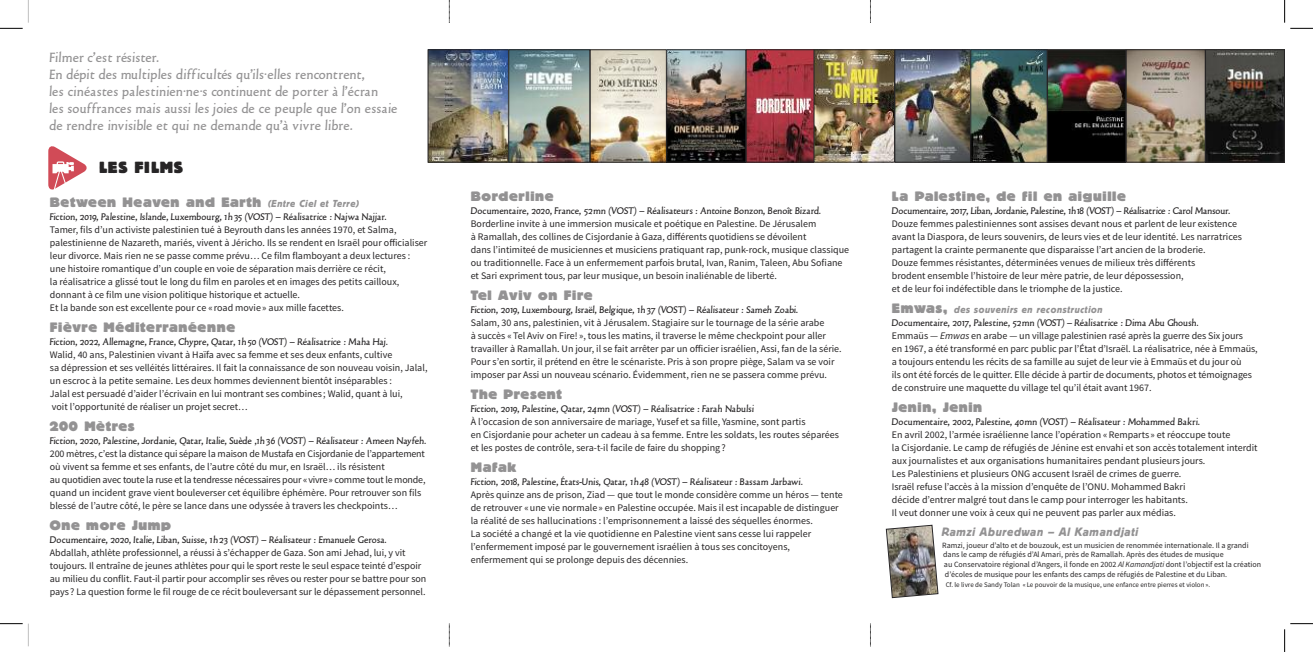
<style>
.page{position:relative;width:1313px;height:652px;background:#fff}
.page>*{position:absolute;margin:0;border:0;box-sizing:border-box;transform-origin:0 0}
.t1{font:800 16px "Block Berthold BQ";letter-spacing:.045em;color:#272526}
.t2{font:14px/17px "Old Typefaces";letter-spacing:.03em;color:#939293}
.t3{font:800 13.5px "Block Berthold BQ";letter-spacing:.05em;color:#939293}
.t4{font:italic 12px "Block Berthold BQ";letter-spacing:.05em;color:#939293}
.t5{font:10px/13px "Source Sans Pro";color:#272526}
.t6{font:10px "Old Typefaces";letter-spacing:.01em;color:#272526}
.t7{font:italic 10px "Block Berthold BQ";letter-spacing:.05em;color:#939293}
.t8{font:8px/9.6px "Source Sans Pro";color:#272526}
.t9{font:7px "Source Sans Pro";color:#272526}
.s1{font-weight:400;font-style:italic;font-size:10px}
.s2{font-weight:800;font-style:normal;font-size:13.5px}
.s3{font-style:italic}
</style>
<div class="page">
<svg style="left:48px;top:146px;width:39px;height:44px"></svg>
<img style="left:430px;top:52px;width:384px;height:108px">
<div style="left:428px;top:50px;width:80px;height:112px;border:1px solid #272526"></div>
<div style="left:746px;top:50px;width:75px;height:112px;border:1px solid #272526"></div>
<div style="left:590px;top:50px;width:76px;height:112px;border:1px solid #272526"></div>
<div style="left:508px;top:50px;width:82px;height:112px;border:1px solid #272526"></div>
<img style="left:816px;top:52px;width:466px;height:108px">
<div style="left:894px;top:50px;width:76px;height:112px;border:1px solid #272526"></div>
<div style="left:666px;top:50px;width:80px;height:112px;border:1px solid #272526"></div>
<div style="left:814px;top:50px;width:80px;height:112px;border:1px solid #272526"></div>
<div style="left:1047px;top:50px;width:79px;height:112px;border:1px solid #272526"></div>
<div style="left:1126px;top:50px;width:79px;height:112px;border:1px solid #272526"></div>
<div style="left:1205px;top:50px;width:79px;height:112px;border:1px solid #272526"></div>
<div style="left:970px;top:50px;width:77px;height:112px;border:1px solid #272526"></div>
<svg style="left:449px;top:0;width:1px;height:23px"></svg>
<svg style="left:870px;top:0;width:1px;height:23px"></svg>
<svg style="left:449px;top:624px;width:1px;height:23px"></svg>
<svg style="left:870px;top:624px;width:1px;height:23px"></svg>
<svg style="left:0;top:0;width:29px;height:29px"></svg>
<svg style="left:0;top:623px;width:29px;height:23px"></svg>
<svg style="left:1284px;top:0;width:28px;height:29px"></svg>
<svg style="left:1284px;top:623px;width:28px;height:29px"></svg>
<img style="left:886px;top:525px;width:52px;height:73px">
<p class="t2" style="left:50px;top:49px;width:349px">Filmer c’est résister.<br>En dépit des multiples difficultés qu’ils·elles rencontrent,<br>les cinéastes palestinien·ne·s continuent de porter à l’écran<br>les souffrances mais aussi les joies de ce peuple que l’on essaie de rendre invisible et qui ne demande qu’à vivre libre.</p>
<h1 class="t1" style="left:99px;top:159px;width:85px">LES FILMS</h1>
<h3 class="t3" style="left:50px;top:196px;width:310px">Between Heaven and Earth <span class="s1">(Entre Ciel et Terre)</span></h3>
<p class="t6" style="left:50px;top:211px;width:338px">Fiction, 2019, Palestine, Islande, Luxembourg, 1h35 (VOST) – Réalisatrice : Najwa Najjar.</p>
<p class="t5" style="left:50px;top:224px;width:379px">Tamer, fils d’un activiste palestinien tué à Beyrouth dans les années 1970, et Salma, palestinienne de Nazareth, mariés, vivent à Jéricho. Ils se rendent en Israël pour officialiser leur divorce. Mais rien ne se passe comme prévu… Ce film flamboyant a deux lectures : une histoire romantique d’un couple en voie de séparation mais derrière ce récit,<br>la réalisatrice a glissé tout le long du film en paroles et en images des petits cailloux, donnant à ce film une vision politique historique et actuelle.<br>Et la bande son est excellente pour ce « road movie » aux mille facettes.</p>
<h3 class="t3" style="left:50px;top:321px;width:187px">Fièvre Méditerranéenne</h3>
<p class="t6" style="left:50px;top:336px;width:339px">Fiction, 2022, Allemagne, France, Chypre, Qatar, 1h50 (VOST) – Réalisatrice : Maha Haj.</p>
<p class="t5" style="left:50px;top:349px;width:379px">Walid, 40 ans, Palestinien vivant à Haïfa avec sa femme et ses deux enfants, cultive<br>sa dépression et ses velléités littéraires. Il fait la connaissance de son nouveau voisin, Jalal, un escroc à la petite semaine. Les deux hommes deviennent bientôt inséparables :<br>Jalal est persuadé d’aider l’écrivain en lui montrant ses combines ; Walid, quant à lui,<br>voit l’opportunité de réaliser un projet secret…</p>
<h3 class="t3" style="left:50px;top:420px;width:86px">200 Mètres</h3>
<p class="t6" style="left:50px;top:435px;width:378px">Fiction, 2020, Palestine, Jordanie, Qatar, Italie, Suède ,1h36 (VOST) – Réalisateur : Ameen Nayfeh.</p>
<p class="t5" style="left:50px;top:448px;width:377px">200 mètres, c’est la distance qui sépare la maison de Mustafa en Cisjordanie de l’appartement où vivent sa femme et ses enfants, de l’autre côté du mur, en Israël… ils résistent<br>au quotidien avec toute la ruse et la tendresse nécessaires pour «vivre» comme tout le monde, quand un incident grave vient bouleverser cet équilibre éphémère. Pour retrouver son fils blessé de l’autre côté, le père se lance dans une odyssée à travers les checkpoints…</p>
<h3 class="t3" style="left:50px;top:519px;width:123px">One more Jump</h3>
<p class="t6" style="left:50px;top:534px;width:338px">Documentaire, 2020, Italie, Liban, Suisse, 1h23 (VOST) – Réalisateur : Emanuele Gerosa.</p>
<p class="t5" style="left:50px;top:547px;width:378px">Abdallah, athlète professionnel, a réussi à s’échapper de Gaza. Son ami Jehad, lui, y vit toujours. Il entraîne de jeunes athlètes pour qui le sport reste le seul espace teinté d’espoir au milieu du conflit. Faut-il partir pour accomplir ses rêves ou rester pour se battre pour son pays ? La question forme le fil rouge de ce récit bouleversant sur le dépassement personnel.</p>
<h3 class="t3" style="left:471px;top:190px;width:84px">Borderline</h3>
<p class="t6" style="left:471px;top:205px;width:352px">Documentaire, 2020, France, 52mn (VOST) – Réalisateurs : Antoine Bonzon, Benoît Bizard.</p>
<p class="t5" style="left:471px;top:218px;width:380px">Borderline invite à une immersion musicale et poétique en Palestine. De Jérusalem<br>à Ramallah, des collines de Cisjordanie à Gaza, différents quotidiens se dévoilent<br>dans l’intimiteé de musiciennes et musiciens pratiquant rap, punk-rock, musique classique ou traditionnelle. Face à un enfermement parfois brutal, Ivan, Ranim, Taleen, Abu Sofiane et Sari expriment tous, par leur musique, un besoin inaliénable de liberté.</p>
<h3 class="t3" style="left:471px;top:289px;width:123px">Tel Aviv on Fire</h3>
<p class="t6" style="left:471px;top:304px;width:329px">Fiction, 2019, Luxembourg, Israël, Belgique, 1h37 (VOST) – Réalisateur : Sameh Zoabi.</p>
<p class="t5" style="left:471px;top:317px;width:372px">Salam, 30 ans, palestinien, vit à Jérusalem. Stagiaire sur le tournage de la série arabe<br>à succès «Tel Aviv on Fire! », tous les matins, il traverse le même checkpoint pour aller travailler à Ramallah. Un jour, il se fait arrêter par un officier israélien, Assi, fan de la série.<br>Pour s’en sortir, il prétend en être le scénariste. Pris à son propre piège, Salam va se voir imposer par Assi un nouveau scénario. Évidemment, rien ne se passera comme prévu.</p>
<h3 class="t3" style="left:471px;top:388px;width:93px">The Present</h3>
<p class="t6" style="left:471px;top:403px;width:285px">Fiction, 2019, Palestine, Qatar, 24mn (VOST) – Réalisatrice : Farah Nabulsi</p>
<p class="t5" style="left:471px;top:416px;width:370px">À l’occasion de son anniversaire de mariage, Yusef et sa fille, Yasmine, sont partis<br>en Cisjordanie pour acheter un cadeau à sa femme. Entre les soldats, les routes séparées et les postes de contrôle, sera-t-il facile de faire du shopping?</p>
<h3 class="t3" style="left:471px;top:461px;width:47px">Mafak</h3>
<p class="t6" style="left:471px;top:476px;width:334px">Fiction, 2018, Palestine, États-Unis, Qatar, 1h48 (VOST) – Réalisateur : Bassam Jarbawi.</p>
<p class="t5" style="left:471px;top:489px;width:374px">Après quinze ans de prison, Ziad — que tout le monde considère comme un héros — tente de retrouver «une vie normale » en Palestine occupée. Mais il est incapable de distinguer la réalité de ses hallucinations : l’emprisonnement a laissé des séquelles énormes.<br>La société a changé et la vie quotidienne en Palestine vient sans cesse lui rappeler l’enfermement imposé par le gouvernement israélien à tous ses concitoyens, enfermement qui se prolonge depuis des décennies.</p>
<h3 class="t3" style="left:891px;top:190px;width:235px">La Palestine, de fil en aiguille</h3>
<p class="t6" style="left:891px;top:205px;width:340px">Documentaire, 2017, Liban, Jordanie, Palestine, 1h18 (VOST) – Réalisatrice : Carol Mansour.</p>
<p class="t5" style="left:891px;top:218px;width:351px">Douze femmes palestiniennes sont assises devant nous et parlent de leur existence avant la Diaspora, de leurs souvenirs, de leurs vies et de leur identité. Les narratrices partagent la crainte permanente que disparaisse l’art ancien de la broderie.<br>Douze femmes résistantes, déterminées venues de milieux très différents<br>brodent ensemble l’histoire de leur mère patrie, de leur dépossession,<br>et de leur foi indéfectible dans le triomphe de la justice.</p>
<p class="t7" style="left:891px;top:304px;width:212px"><span class="s2">Emwas,</span> des souvenirs en reconstruction</p>
<p class="t6" style="left:891px;top:317px;width:308px">Documentaire, 2017, Palestine, 52mn (VOST) – Réalisatrice : Dima Abu Ghoush.</p>
<p class="t5" style="left:891px;top:330px;width:367px">Emmaüs — <span class="s3">Emwas</span> en arabe — un village palestinien rasé après la guerre des Six jours<br>en 1967, a été transformé en parc public par l’État d’Israël. La réalisatrice, née à Emmaüs, a toujours entendu les récits de sa famille au sujet de leur vie à Emmaüs et du jour où<br>ils ont été forcés de le quitter. Elle décide à partir de documents, photos et témoignages de construire une maquette du village tel qu’il était avant 1967.</p>
<h3 class="t3" style="left:891px;top:401px;width:92px">Jenin, Jenin</h3>
<p class="t6" style="left:891px;top:416px;width:310px">Documentaire, 2002, Palestine, 40mn (VOST) – Réalisateur : Mohammed Bakri.</p>
<p class="t5" style="left:891px;top:429px;width:367px">En avril 2002, l’armée israélienne lance l’opération «Remparts » et réoccupe toute<br>la Cisjordanie. Le camp de réfugiés de Jénine est envahi et son accès totalement interdit aux journalistes et aux organisations humanitaires pendant plusieurs jours.<br>Les Palestiniens et plusieurs ONG accusent Israël de crimes de guerre.<br>Israël refuse l’accès à la mission d’enquête de l’ONU. Mohammed Bakri<br>décide d’entrer malgré tout dans le camp pour interroger les habitants.<br>Il veut donner une voix à ceux qui ne peuvent pas parler aux médias.</p>
<p class="t4" style="left:941px;top:525px;width:198px">Ramzi Aburedwan – Al Kamandjati</p>
<p class="t8" style="left:942px;top:541px;width:320px">Ramzi, joueur d’alto et de bouzouk, est un musicien de renommée internationale. Il a grandi dans le camp de réfugiés d’Al Amari, près de Ramallah. Après des études de musique<br>au Conservatoire régional d’Angers, il fonde en 2002 <span class="s3">Al Kamandjati</span> dont l’objectif est la création</p>
<p class="t8" style="left:945px;top:570px;width:284px">d’écoles de musique pour les enfants des camps de réfugiés de Palestine et du Liban.</p>
<p class="t9" style="left:945px;top:582px;width:266px">Cf. le livre de Sandy Tolan « Le pouvoir de la musique, une enfance entre pierres et violon».</p>
</div>
